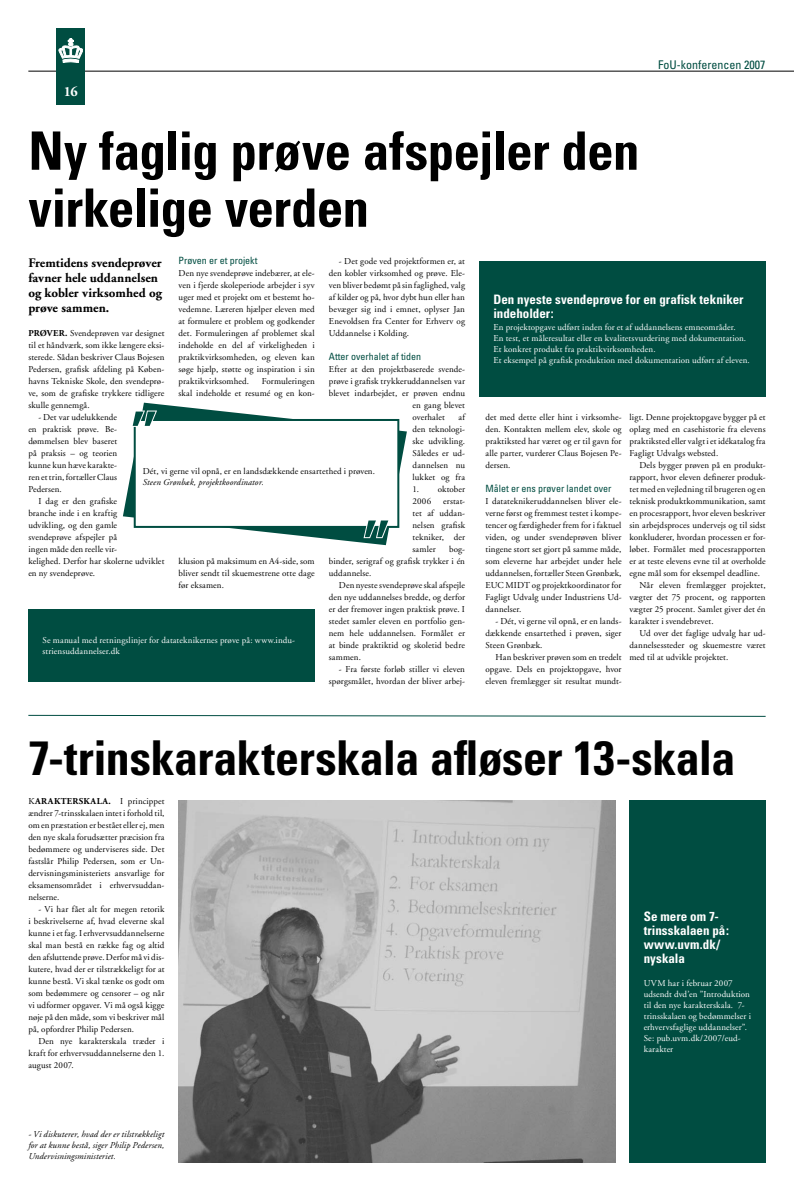
<style>
.page{position:relative;width:794px;height:1191px;background:#fff}
.page>*{position:absolute;margin:0;border:0;box-sizing:border-box;transform-origin:0 0}
.t1{font:condensed 72px "Univers";color:#004d41}
.t2{font:700 condensed 53px/57px "Univers";letter-spacing:-.015em;color:#000}
.t3{font:700 condensed 48px "Univers";letter-spacing:-.01em;color:#000}
.t4{font:700 14px "Adobe Garamond";color:#fff}
.t5{font:700 condensed 13px/14px "Univers";color:#fff}
.t6{font:700 13px/15px "Adobe Garamond";color:#000}
.t7{font:condensed 12px "Univers";color:#004d41}
.t8{font:condensed 10px "Univers";color:#004d41}
.t9{font:9px/12px "Adobe Garamond";letter-spacing:.01em;color:#000;text-align:justify}
.t10{font:9px/11px "Adobe Garamond";letter-spacing:.01em;color:#fff}
.t11{font:italic 9px/11px "Adobe Garamond";letter-spacing:.01em;color:#000;text-align:justify}
.s1{font-weight:700}
</style>
<div class="page">
<hr style="left:28px;top:71px;width:766px;height:1px;background:#000">
<div style="left:57px;top:28px;width:28px;height:77px;background:#004d41"></div>
<svg style="left:59px;top:38px;width:24px;height:25px"></svg>
<div style="left:629px;top:799px;width:136px;height:363px;background:#004d41"></div>
<div style="left:479px;top:261px;width:286px;height:135px;background:#004d41"></div>
<svg style="left:28px;top:715px;width:738px;height:2px"></svg>
<img style="left:179px;top:801px;width:436px;height:361px">
<div style="left:28px;top:609px;width:287px;height:73px;background:#004d41"></div>
<svg style="left:123px;top:403px;width:284px;height:142px"></svg>
<div style="left:135px;top:420px;width:263px;height:107px;background:#fff"></div>
<div style="left:134px;top:419px;width:265px;height:109px;border:2px solid #004d41"></div>
<svg style="left:130px;top:409px;width:29px;height:19px"></svg>
<svg style="left:362px;top:525px;width:29px;height:14px"></svg>
<h3 class="t4" style="left:64px;top:84px;width:15px">16</h3>
<h2 class="t2" style="left:28px;top:122px;width:612px">Ny faglig prøve afspejler den virkelige verden</h2>
<h3 class="t7" style="left:658px;top:57px;width:109px">FoU-konferencen 2007</h3>
<p class="t8" style="left:179px;top:254px;width:80px">Prøven er et projekt</p>
<p class="t9" style="left:179px;top:267px;width:138px">Den nye svendeprøve indebærer, at ele&shy;ven i fjerde skoleperiode arbejder i syv uger med et projekt om et bestemt ho&shy;vedemne. Læreren hjælper eleven med at formulere et problem og godkender det. Formuleringen af problemet skal indeholde en del af virkeligheden i praktikvirksomheden, og eleven kan søge hjælp, støtte og inspiration i sin praktikvirksomhed.</p>
<p class="t9" style="left:329px;top:255px;width:138px;text-indent:10px">- Det gode ved projektformen er, at den kobler virksomhed og prøve. Ele&shy;ven bliver bedømt på sin faglighed, valg af kilder og på, hvor dybt hun eller han bevæger sig ind i emnet, oplyser Jan Enevoldsen fra Center for Erhverv og Uddannelse i Kolding.</p>
<p class="t8" style="left:329px;top:350px;width:94px">Atter overhalet af tiden</p>
<p class="t9" style="left:329px;top:363px;width:138px">Efter at den projektbaserede svende-</p>
<p class="t9" style="left:329px;top:375px;width:138px">prøve i grafisk trykkeruddannelsen var</p>
<p class="t9" style="left:329px;top:387px;width:138px">blevet indarbejdet, er prøven endnu</p>
<p class="t9" style="left:412px;top:399px;width:54px">en gang blevet</p>
<p class="t9" style="left:412px;top:411px;width:34px">overhalet</p>
<h3 class="t6" style="left:28px;top:256px;width:135px">Fremtidens svendeprøver favner hele uddannelsen og kobler virksomhed og prøve sammen.</h3>
<p class="t9" style="left:28px;top:327px;width:138px"><span class="s1">PRØVER.</span> Svendeprøven var designet til et håndværk, som ikke længere eksi&shy;sterede. Sådan beskriver Claus Bojesen Pedersen, grafisk afdeling på Køben&shy;havns Tekniske Skole, den svendeprø&shy;ve, som de grafiske trykkere tidligere skulle gennemgå.</p>
<p class="t9" style="left:28px;top:411px;width:90px;text-indent:10px">- Det var udelukkende en praktisk prøve. Be&shy;dømmelsen blev baseret på praksis – og teorien kunne kun hæve karakte&shy;ren et trin, fortæller Claus Pedersen.</p>
<p class="t9" style="left:28px;top:495px;width:138px;text-align:left;text-indent:10px">I dag er den grafiske<br>branche inde i en kraftig<br>udvikling, og den gamle<br>svendeprøve afspejler på<br>ingen måde den reelle vir-<br>kelighed. Derfor har skolerne udviklet en ny svendeprøve.</p>
<p class="t9" style="left:179px;top:375px;width:138px;text-align:right">Formuleringen<br>skal indeholde et resumé og en kon-</p>
<h1 class="t1" style="left:128px;top:392px;width:33px">”</h1>
<p class="t9" style="left:412px;top:411px;width:54px;text-indent:46px">af den teknologi&shy;ske udvikling.<br>Således er ud&shy;dannelsen nu lukket og fra</p>
<p class="t9" style="left:412px;top:483px;width:54px">1. oktober<br>2006</p>
<p class="t9" style="left:143px;top:465px;width:234px">Dét, vi gerne vil opnå, er en landsdækkende ensartethed i prøven.</p>
<p class="t11" style="left:143px;top:477px;width:123px">Steen Grønbæk, projektkoordinator.</p>
<p class="t9" style="left:412px;top:495px;width:54px;text-indent:31px">erstat&shy;tet af uddan&shy;nelsen grafisk tekniker, der samler</p>
<h1 class="t1" style="left:362px;top:457px;width:30px">,,</h1>
<p class="t9" style="left:329px;top:543px;width:138px;text-indent:120px">bog&shy;binder, serigraf og grafisk trykker i én uddannelse.</p>
<p class="t9" style="left:329px;top:579px;width:138px;text-indent:10px">Den nyeste svendeprøve skal afspejle den nye uddannelses bredde, og derfor er der fremover ingen praktisk prøve. I stedet samler eleven en portfolio gen&shy;nem hele uddannelsen. Formålet er at binde praktiktid og skoletid bedre sammen.</p>
<p class="t9" style="left:329px;top:663px;width:138px;text-align:right">- Fra første forløb stiller vi eleven spørgsmålet, hvordan der bliver arbej-</p>
<p class="t9" style="left:179px;top:555px;width:138px">klusion på maksimum en A4-side, som bliver sendt til skuemestrene otte dage før eksamen.</p>
<p class="t10" style="left:43px;top:635px;width:254px">Se manual med retningslinjer for datateknikernes prøve på: www.indu&shy;striensuddannelser.dk</p>
<h3 class="t5" style="left:493px;top:293px;width:252px">Den nyeste svendeprøve for en grafisk tekniker indeholder:</h3>
<p class="t10" style="left:493px;top:322px;width:258px">En projektopgave udført inden for et af uddannelsens emneområder.<br>En test, et måleresultat eller en kvalitetsvurdering med dokumentation.<br>Et konkret produkt fra praktikvirksomheden.<br>Et eksempel på grafisk produktion med dokumentation udført af eleven.</p>
<p class="t9" style="left:485px;top:411px;width:138px">det med dette eller hint i virksomhe&shy;den. Kontakten mellem elev, skole og praktiksted har været og er til gavn for alle parter, vurderer Claus Bojesen Pe&shy;dersen.</p>
<p class="t8" style="left:485px;top:482px;width:128px">Målet er ens prøver landet over</p>
<p class="t9" style="left:485px;top:495px;width:138px">I datateknikeruddannelsen bliver ele&shy;verne først og fremmest testet i kompe&shy;tencer og færdigheder frem for i faktuel viden, og under svendeprøven bliver tingene stort set gjort på samme måde, som eleverne har arbejdet under hele uddannelsen, fortæller Steen Grønbæk, EUC MIDT og projektkoordinator for Fagligt Udvalg under Industriens Ud&shy;dannelser.</p>
<p class="t9" style="left:485px;top:615px;width:138px;text-indent:10px">- Dét, vi gerne vil opnå, er en lands&shy;dækkende ensartethed i prøven, siger Steen Grønbæk.</p>
<p class="t9" style="left:485px;top:651px;width:138px;text-indent:10px">Han beskriver prøven som en tredelt opgave. Dels en projektopgave, hvor eleven fremlægger sit resultat mundt-</p>
<p class="t9" style="left:629px;top:411px;width:138px">ligt. Denne projektopgave bygger på et oplæg med en casehistorie fra elevens praktiksted eller valgt i et idékatalog fra Fagligt Udvalgs websted.</p>
<p class="t9" style="left:639px;top:459px;width:127px">Dels bygger prøven på en produkt-</p>
<p class="t9" style="left:629px;top:471px;width:138px">rapport, hvor eleven definerer produk-</p>
<p class="t9" style="left:629px;top:483px;width:138px">tet med en vejledning til brugeren og en</p>
<p class="t9" style="left:629px;top:495px;width:138px">teknisk produktkommunikation, samt</p>
<p class="t9" style="left:629px;top:507px;width:138px">en procesrapport, hvor eleven beskriver</p>
<p class="t9" style="left:629px;top:519px;width:138px">sin arbejdsproces undervejs og til sidst</p>
<p class="t9" style="left:629px;top:531px;width:138px">konkluderer, hvordan processen er for-</p>
<p class="t9" style="left:629px;top:543px;width:138px">løbet. Formålet med procesrapporten</p>
<p class="t9" style="left:629px;top:555px;width:138px">er at teste elevens evne til at overholde</p>
<p class="t9" style="left:629px;top:567px;width:132px">egne mål som for eksempel deadline.</p>
<p class="t9" style="left:639px;top:579px;width:128px">Når eleven fremlægger projektet,</p>
<p class="t9" style="left:629px;top:591px;width:138px">vægter det 75 procent, og rapporten</p>
<p class="t9" style="left:629px;top:603px;width:138px">vægter 25 procent. Samlet giver det én</p>
<p class="t9" style="left:629px;top:615px;width:86px">karakter i svendebrevet.</p>
<p class="t9" style="left:639px;top:627px;width:128px">Ud over det faglige udvalg har ud-</p>
<p class="t9" style="left:629px;top:639px;width:138px">dannelsessteder og skuemestre været</p>
<p class="t9" style="left:629px;top:651px;width:100px">med til at udvikle projektet.</p>
<h3 class="t3" style="left:28px;top:728px;width:708px">7-trinskarakterskala afløser 13-skala</h3>
<p class="t9" style="left:28px;top:795px;width:138px">K<span class="s1">ARAKTERSKALA.</span> I princippet ændrer 7-trinsskalaen intet i forhold til, om en præstation er bestået eller ej, men den nye skala forudsætter præcision fra bedømmere og underviseres side. Det fastslår Philip Pedersen, som er Un&shy;dervisningsministeriets ansvarlige for eksamensområdet i erhvervsuddan&shy;nelserne.</p>
<p class="t9" style="left:28px;top:903px;width:138px;text-indent:10px">- Vi har fået alt for megen retorik i beskrivelserne af, hvad eleverne skal kunne i et fag. I erhvervsuddannelserne skal man bestå en række fag og altid den afsluttende prøve. Derfor må vi dis&shy;kutere, hvad der er tilstrækkeligt for at kunne bestå. Vi skal tænke os godt om som bedømmere og censorer – og når vi udformer opgaver. Vi må også kigge nøje på den måde, som vi beskriver mål på, opfordrer Philip Pedersen.</p>
<p class="t9" style="left:28px;top:1035px;width:138px;text-indent:10px">Den nye karakterskala træder i kraft for erhvervsuddannelserne den 1. august 2007.</p>
<p class="t11" style="left:28px;top:1128px;width:138px">- Vi diskuterer, hvad der er tilstrækkeligt for at kunne bestå, siger Philip Pedersen, Undervisningsministeriet.</p>
<h3 class="t5" style="left:643px;top:909px;width:87px">Se mere om 7- trinsskalaen på: www.uvm.dk/ nyskala</h3>
<p class="t10" style="left:643px;top:977px;width:109px">UVM har i februar 2007 udsendt dvd’en ”Introduktion til den nye karakterskala. 7- trinsskalaen og bedømmelser i erhvervsfaglige uddannelser”.<br>Se: pub.uvm.dk/2007/eud&shy;karakter</p>
</div>
